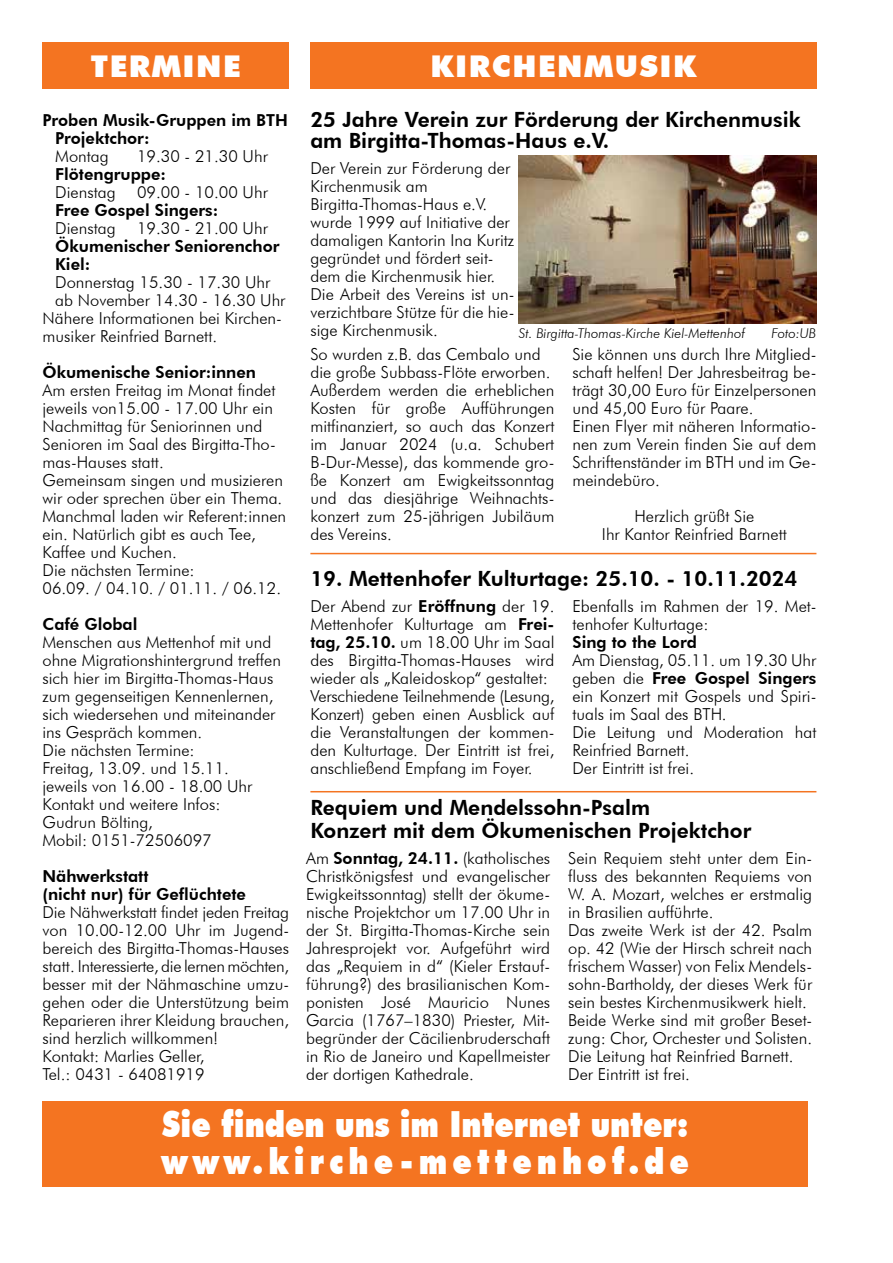
<style>
.page{position:relative;width:893px;height:1263px;background:#fff}
.page>*{position:absolute;margin:0;border:0;box-sizing:border-box;transform-origin:0 0}
.t1{font:900 36px/37.5px "Futura BT";color:#fff;scale:.83 1}
.t2{font:900 30px "Futura BT";letter-spacing:.05em;color:#fff}
.t3{font:800 21px/21px "Futura BT";color:#000}
.t4{font:300 16.5px/18px "Futura BT";color:#000}
.t5{font:800 16.5px/18px "Futura BT";color:#000}
.t6{font:italic 300 13.5px "Futura BT";color:#000}
.s1{font-weight:800}
</style>
<div class="page">
<div style="left:43px;top:43px;width:246px;height:46px;background:#f47421"></div>
<div style="left:310px;top:43px;width:506px;height:46px;background:#f47421"></div>
<hr style="left:310px;top:553px;width:506px;height:1px;background:#f47421">
<div style="left:43px;top:1101px;width:765px;height:85px;background:#f47421"></div>
<img style="left:519px;top:156px;width:297px;height:167px">
<hr style="left:310px;top:791px;width:506px;height:1px;background:#f47421">
<h2 class="t2" style="left:91px;top:48px;width:151px">TERMINE</h2>
<h2 class="t2" style="left:431px;top:48px;width:267px">KIRCHENMUSIK</h2>
<p class="t5" style="left:55px;top:111px;width:234px;text-indent:-13px">Proben Musik-Gruppen im BTH<br>Projektchor:</p>
<p class="t4" style="left:55px;top:147px;width:55px">Montag</p>
<p class="t4" style="left:137px;top:147px;width:132px">19.30 - 21.30 Uhr</p>
<p class="t5" style="left:55px;top:165px;width:112px">Flötengruppe:</p>
<p class="t4" style="left:55px;top:183px;width:62px">Dienstag</p>
<p class="t4" style="left:137px;top:183px;width:132px">09.00 - 10.00 Uhr</p>
<p class="t5" style="left:55px;top:201px;width:165px">Free Gospel Singers:</p>
<p class="t4" style="left:55px;top:219px;width:62px">Dienstag</p>
<p class="t4" style="left:137px;top:219px;width:132px">19.30 - 21.00 Uhr</p>
<p class="t5" style="left:55px;top:237px;width:226px">Ökumenischer Seniorenchor<br>Kiel:</p>
<p class="t4" style="left:55px;top:273px;width:217px">Donnerstag 15.30 - 17.30 Uhr</p>
<p class="t4" style="left:55px;top:291px;width:232px">ab November 14.30 - 16.30 Uhr</p>
<p class="t4" style="left:43px;top:309px;width:241px">Nähere Informationen bei Kirchen-</p>
<p class="t4" style="left:43px;top:327px;width:176px">musiker Reinfried Barnett.</p>
<p class="t5" style="left:43px;top:363px;width:215px">Ökumenische Senior:innen</p>
<p class="t4" style="left:43px;top:381px;width:245px">Am ersten Freitag im Monat findet jeweils von15.00 - 17.00 Uhr ein<br>Nachmittag für Seniorinnen und<br>Senioren im Saal des Birgitta-Tho&shy;mas-Hauses statt.<br>Gemeinsam singen und musizieren wir oder sprechen über ein Thema.<br>Manchmal laden wir Referent:innen ein. Natürlich gibt es auch Tee,<br>Kaffee und Kuchen.<br>Die nächsten Termine:<br>06.09. / 04.10. / 01.11. / 06.12.</p>
<p class="t5" style="left:43px;top:615px;width:96px">Café Global</p>
<p class="t4" style="left:43px;top:633px;width:240px">Menschen aus Mettenhof mit und ohne Migrationshintergrund treffen sich hier im Birgitta-Thomas-Haus zum gegenseitigen Kennenlernen, sich wiedersehen und miteinander ins Gespräch kommen.<br>Die nächsten Termine:<br>Freitag, 13.09. und 15.11.<br>jeweils von 16.00 - 18.00 Uhr<br>Kontakt und weitere Infos:<br>Gudrun Bölting,<br>Mobil: 0151-72506097</p>
<p class="t3" style="left:310px;top:108px;width:492px">25 Jahre Verein zur Förderung der Kirchenmusik am Birgitta-Thomas-Haus e.V.</p>
<p class="t4" style="left:310px;top:159px;width:206px">Der Verein zur Förderung der<br>Kirchenmusik am<br>Birgitta-Thomas-Haus e.V. wurde 1999 auf Initiative der damaligen Kantorin Ina Kuritz gegründet und fördert seit&shy;dem die Kirchenmusik hier.<br>Die Arbeit des Vereins ist un&shy;verzichtbare Stütze für die hie&shy;sige Kirchenmusik.</p>
<p class="t6" style="left:519px;top:325px;width:228px">St. Birgitta-Thomas-Kirche Kiel-Mettenhof</p>
<p class="t6" style="left:771px;top:325px;width:46px">Foto:UB</p>
<p class="t4" style="left:310px;top:345px;width:246px">So wurden z.B. das Cembalo und die große Subbass-Flöte erworben.<br>Außerdem werden die erheblichen<br>Kosten für große Aufführungen mitfinanziert, so auch das Konzert im Januar 2024 (u.a. Schubert<br>B-Dur-Messe), das kommende gro&shy;ße Konzert am Ewigkeitssonntag und das diesjährige Weihnachts&shy;konzert zum 25-jährigen Jubiläum des Vereins.</p>
<p class="t4" style="left:572px;top:345px;width:245px">Sie können uns durch Ihre Mitglied&shy;schaft helfen! Der Jahresbeitrag be&shy;trägt 30,00 Euro für Einzelpersonen und 45,00 Euro für Paare.<br>Einen Flyer mit näheren Informatio&shy;nen zum Verein finden Sie auf dem<br>Schriftenständer im BTH und im Ge&shy;meindebüro.</p>
<p class="t4" style="left:602px;top:507px;width:186px;text-align:center">Herzlich grüßt Sie<br>Ihr Kantor Reinfried Barnett</p>
<p class="t3" style="left:310px;top:568px;width:489px">19. Mettenhofer Kulturtage: 25.10. - 10.11.2024</p>
<p class="t4" style="left:310px;top:597px;width:246px">Der Abend zur <span class="s1">Eröffnung</span> der 19.<br>Mettenhofer Kulturtage am <span class="s1">Frei&shy;tag, 25.10.</span> um 18.00 Uhr im Saal des Birgitta-Thomas-Hauses wird wieder als „Kaleidoskop“ gestaltet:<br>Verschiedene Teilnehmende (Lesung, Konzert) geben einen Ausblick auf die Veranstaltungen der kommen&shy;den Kulturtage. Der Eintritt ist frei, anschließend Empfang im Foyer.</p>
<p class="t4" style="left:572px;top:597px;width:245px">Ebenfalls im Rahmen der 19. Met&shy;tenhofer Kulturtage:</p>
<p class="t5" style="left:572px;top:633px;width:126px">Sing to the Lord</p>
<p class="t4" style="left:572px;top:651px;width:246px">Am Dienstag, 05.11. um 19.30 Uhr geben die <span class="s1">Free Gospel Singers </span>ein Konzert mit Gospels und Spiri&shy;tuals im Saal des BTH.<br>Die Leitung und Moderation hat<br>Reinfried Barnett.<br>Der Eintritt ist frei.</p>
<p class="t3" style="left:310px;top:796px;width:442px;line-height:22.5px">Requiem und Mendelssohn-Psalm<br>Konzert mit dem Ökumenischen Projektchor</p>
<p class="t4" style="left:306px;top:849px;width:246px;text-align:justify">Am <span class="s1">Sonntag, 24.11.</span> (katholisches Christkönigsfest und evangelischer Ewigkeitssonntag) stellt der ökume&shy;nische Projektchor um 17.00 Uhr in der St. Birgitta-Thomas-Kirche sein Jahresprojekt vor. Aufgeführt wird das „Requiem in d“ (Kieler Erstauf&shy;führung?) des brasilianischen Kom&shy;ponisten José Mauricio Nunes Garcia (1767–1830) Priester, Mit&shy;begründer der Cäcilienbruderschaft in Rio de Janeiro und Kapellmeister der dortigen Kathedrale.</p>
<p class="t4" style="left:568px;top:849px;width:246px">Sein Requiem steht unter dem Ein&shy;fluss des bekannten Requiems von W. A. Mozart, welches er erstmalig in Brasilien aufführte.<br>Das zweite Werk ist der 42. Psalm op. 42 (Wie der Hirsch schreit nach frischem Wasser) von Felix Mendels&shy;sohn-Bartholdy, der dieses Werk für sein bestes Kirchenmusikwerk hielt.<br>Beide Werke sind mit großer Beset&shy;zung: Chor, Orchester und Solisten.<br>Die Leitung hat Reinfried Barnett.<br>Der Eintritt ist frei.</p>
<p class="t5" style="left:43px;top:867px;width:205px">Nähwerkstatt<br>(nicht nur) für Geflüchtete</p>
<p class="t4" style="left:43px;top:903px;width:248px">Die Nähwerkstatt findet jeden Freitag von 10.00-12.00 Uhr im Jugend&shy;bereich des Birgitta-Thomas-Hauses statt. Interessierte, die lernen möchten, besser mit der Nähmaschine umzu&shy;gehen oder die Unterstützung beim Reparieren ihrer Kleidung brauchen, sind herzlich willkommen!<br>Kontakt: Marlies Geller,<br>Tel.: 0431 - 64081919</p>
<h1 class="t1" style="left:162px;top:1105px;width:637px">Sie finden uns im Internet unter: www.kirche-mettenhof.de</h1>
</div>
